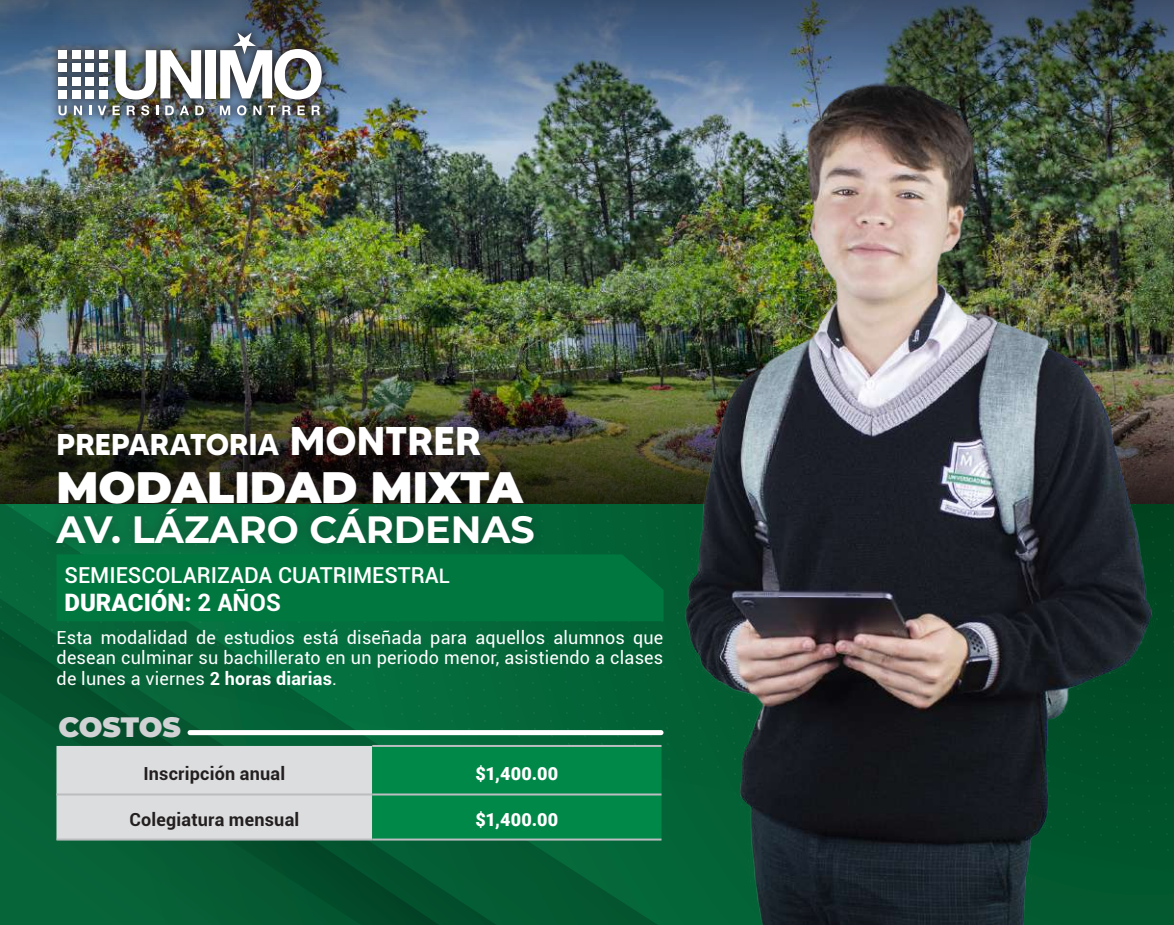
<style>
.page{position:relative;width:1174px;height:925px;background:#fff}
.page>*{position:absolute;margin:0;border:0;box-sizing:border-box;transform-origin:0 0}
.t1{font:900 44px "Montserrat";color:#fff}
.t2{font:700 38px "Montserrat";color:#fff}
.t3{font:700 30px "MADETOMMY";color:#fff}
.t4{font:900 28px "Montserrat";letter-spacing:-.01em;color:#d1d2d4}
.t5{font:900 24px "Roboto";color:#fff}
.t6{font:500 22px "Roboto";color:#fff}
.t7{font:18px/20px "Roboto";letter-spacing:.01em;color:#fff;text-align:justify}
.t8{font:700 18px "Roboto";letter-spacing:.01em;color:#231f20}
.t9{font:900 18px "Roboto";letter-spacing:.02em;color:#fff}
.s1{font-size:40px}
.s2{font-size:20px}
.s3{font-weight:700}
</style>
<div class="page">
<svg style="left:0;top:884px;width:460px;height:40px;background:#055932"></svg>
<svg style="left:0;top:503px;width:1174px;height:366px;background:#066338"></svg>
<img style="left:0;top:140px;width:1174px;height:221px">
<img style="left:0;top:0;width:1174px;height:140px">
<img style="left:0;top:361px;width:1174px;height:142px">
<svg style="left:56px;top:745px;width:441px;height:93px;background:#9dc4b2"></svg>
<hr style="left:372px;top:744px;width:289px;height:2px;background:#bcbdc0">
<hr style="left:56px;top:793px;width:316px;height:2px;background:#bcbdc0">
<hr style="left:372px;top:793px;width:289px;height:2px;background:#bcbdc0">
<hr style="left:56px;top:838px;width:316px;height:2px;background:#bcbdc0">
<hr style="left:372px;top:838px;width:289px;height:2px;background:#bcbdc0">
<div style="left:45px;top:458px;width:501px;height:97px;background:#231f20;opacity:.4"></div>
<div style="left:57px;top:554px;width:440px;height:67px;background:#00773f"></div>
<div style="left:46px;top:413px;width:446px;height:54px;background:#231f20;opacity:.5"></div>
<img style="left:48px;top:24px;width:284px;height:101px">
<div style="left:58px;top:50px;width:9px;height:8px;background:#fff"></div>
<div style="left:72px;top:50px;width:8px;height:8px;background:#fff"></div>
<div style="left:85px;top:50px;width:9px;height:8px;background:#fff"></div>
<div style="left:99px;top:50px;width:8px;height:8px;background:#fff"></div>
<div style="left:58px;top:64px;width:9px;height:8px;background:#fff"></div>
<div style="left:72px;top:64px;width:8px;height:8px;background:#fff"></div>
<div style="left:85px;top:64px;width:9px;height:8px;background:#fff"></div>
<div style="left:99px;top:64px;width:8px;height:8px;background:#fff"></div>
<div style="left:58px;top:77px;width:9px;height:8px;background:#fff"></div>
<div style="left:72px;top:77px;width:8px;height:8px;background:#fff"></div>
<div style="left:85px;top:77px;width:9px;height:8px;background:#fff"></div>
<div style="left:99px;top:77px;width:8px;height:8px;background:#fff"></div>
<div style="left:58px;top:91px;width:9px;height:8px;background:#fff"></div>
<div style="left:72px;top:91px;width:8px;height:8px;background:#fff"></div>
<div style="left:85px;top:91px;width:9px;height:8px;background:#fff"></div>
<div style="left:99px;top:91px;width:8px;height:8px;background:#fff"></div>
<img style="left:115px;top:50px;width:86px;height:49px">
<div style="left:205px;top:50px;width:11px;height:48px;background:#fff"></div>
<svg style="left:58px;top:105px;width:9px;height:10px"></svg>
<svg style="left:74px;top:105px;width:8px;height:10px"></svg>
<svg style="left:89px;top:105px;width:2px;height:10px"></svg>
<svg style="left:98px;top:105px;width:8px;height:10px"></svg>
<svg style="left:113px;top:105px;width:7px;height:10px"></svg>
<svg style="left:127px;top:105px;width:8px;height:10px"></svg>
<svg style="left:141px;top:105px;width:8px;height:10px"></svg>
<svg style="left:156px;top:105px;width:2px;height:10px"></svg>
<svg style="left:165px;top:105px;width:9px;height:10px"></svg>
<svg style="left:180px;top:105px;width:9px;height:10px"></svg>
<svg style="left:195px;top:105px;width:9px;height:10px"></svg>
<svg style="left:220px;top:105px;width:10px;height:10px"></svg>
<svg style="left:237px;top:105px;width:9px;height:10px"></svg>
<svg style="left:253px;top:105px;width:8px;height:10px"></svg>
<svg style="left:268px;top:105px;width:8px;height:10px"></svg>
<svg style="left:282px;top:105px;width:9px;height:10px"></svg>
<svg style="left:297px;top:105px;width:8px;height:10px"></svg>
<svg style="left:311px;top:105px;width:9px;height:10px"></svg>
<img style="left:220px;top:33px;width:102px;height:66px">
<img style="left:497px;top:44px;width:676px;height:880px">
<svg style="left:187px;top:729px;width:476px;height:5px"></svg>
<h3 class="t3" style="left:56px;top:425px;width:426px">PREPARATORIA <span class="s1">MONTRER</span></h3>
<h1 class="t1" style="left:56px;top:453px;width:468px">MODALIDAD MIXTA</h1>
<h2 class="t2" style="left:56px;top:501px;width:480px">AV. LÁZARO CÁRDENAS</h2>
<p class="t6" style="left:64px;top:559px;width:387px">SEMIESCOLARIZADA CUATRIMESTRA<span class="s2">L</span></p>
<h3 class="t5" style="left:64px;top:585px;width:218px">DURACIÓN: <span class="s3">2 AÑOS</span></h3>
<p class="t7" style="left:57px;top:627px;width:608px">Esta modalidad de estudios está diseñada para aquellos alumnos que desean culminar su bachillerato en un periodo menor, asistiendo a clases de lunes a viernes <span class="s3">2 horas diarias</span>.</p>
<h3 class="t4" style="left:58px;top:705px;width:124px">COSTOS</h3>
<p class="t8" style="left:143px;top:760px;width:143px">Inscripción anual</p>
<p class="t9" style="left:475px;top:760px;width:84px">$1,400.00</p>
<p class="t8" style="left:129px;top:807px;width:171px">Colegiatura mensual</p>
<p class="t9" style="left:475px;top:807px;width:84px">$1,400.00</p>
</div>
